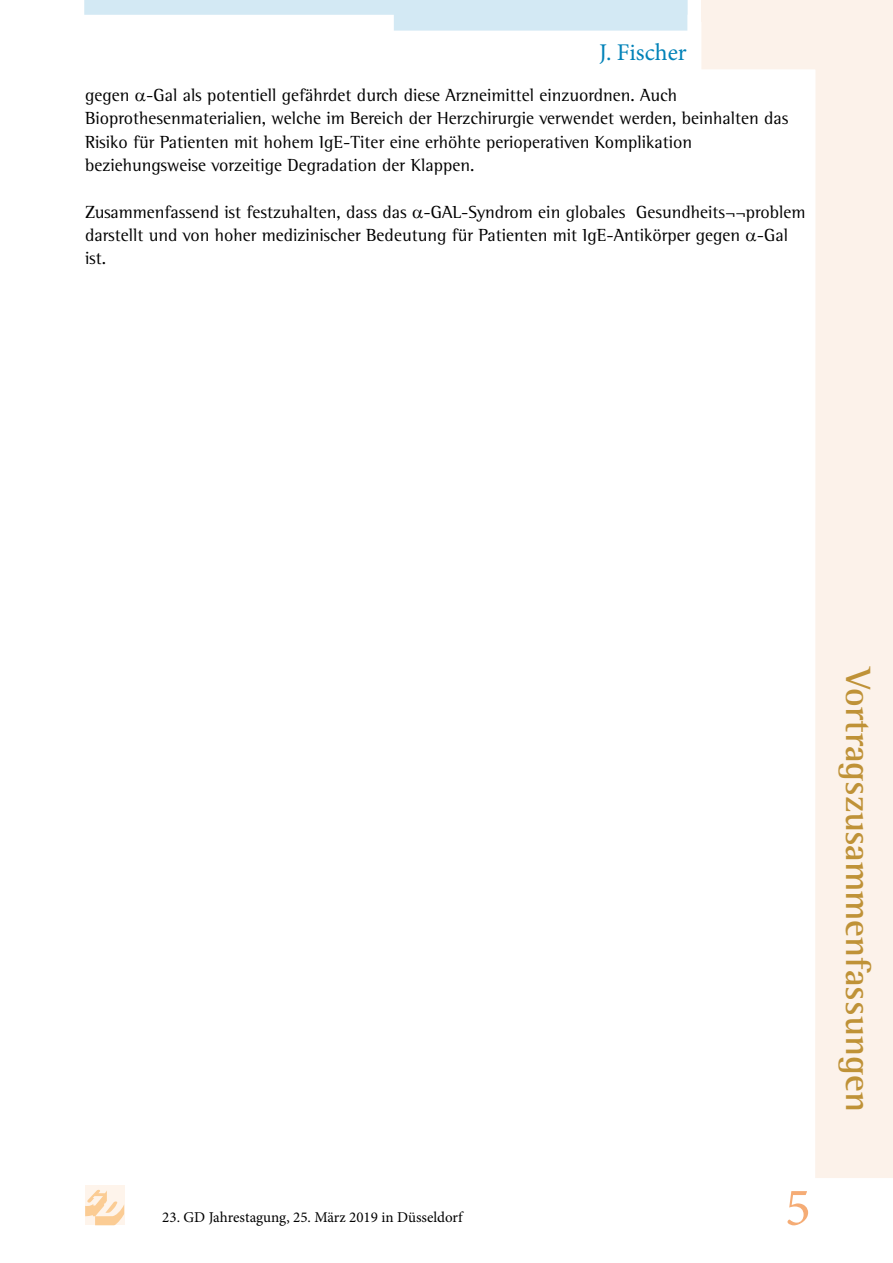
<style>
.page{position:relative;width:893px;height:1263px;background:#fff}
.page>*{position:absolute;margin:0;border:0;box-sizing:border-box;transform-origin:0 0}
.t1{font:54px "Minion Pro";color:#f5ac75}
.t2{font:700 36px "Agfa Rotis Semi Serif";color:#bf9237}
.t3{font:24px "Minion Pro";color:#0082b8}
.t4{font:18px/23.4px "Agfa Rotis Semi Serif";color:#000}
.t5{font:15px "Minion Pro";color:#000}
</style>
<div class="page">
<svg style="left:701px;top:21px;width:192px;height:1157px"></svg>
<div style="left:85px;top:1186px;width:39px;height:39px;background:#fef4eb"></div>
<svg style="left:85px;top:1189px;width:39px;height:36px"></svg>
<svg style="left:84px;top:0;width:603px;height:31px"></svg>
<div style="left:701px;top:0;width:192px;height:21px;background:#fcf2ea"></div>
<svg style="left:746px;top:233px;width:10px;height:8px"></svg>
<h3 class="t3" style="left:599px;top:36px;width:89px">J. Fischer</h3>
<p class="t4" style="left:85px;top:83px;width:705px">gegen -Gal als potentiell gefährdet durch diese Arzneimittel einzuordnen. Auch Bioprothesenmaterialien, welche im Bereich der Herzchirurgie verwendet werden, beinhalten das Risiko für Patienten mit hohem IgE-Titer eine erhöhte perioperativen Komplikation beziehungsweise vorzeitige Degradation der Klappen.</p>
<p class="t4" style="left:85px;top:200px;width:722px">Zusammenfassend ist festzuhalten, dass das -GAL-Syndrom ein globales Gesundheits¬¬problem darstellt und von hoher medizinischer Bedeutung für Patienten mit IgE-Antikörper gegen -Gal ist.</p>
<p class="t5" style="left:162px;top:1207px;width:302px">23. GD Jahrestagung, 25. März 2019 in Düsseldorf</p>
<h2 class="t2" style="left:880px;top:668px;width:445px;rotate:90deg">Vortragszusammenfassungen</h2>
<h1 class="t1" style="left:785px;top:1171px;width:27px">5</h1>
</div>
